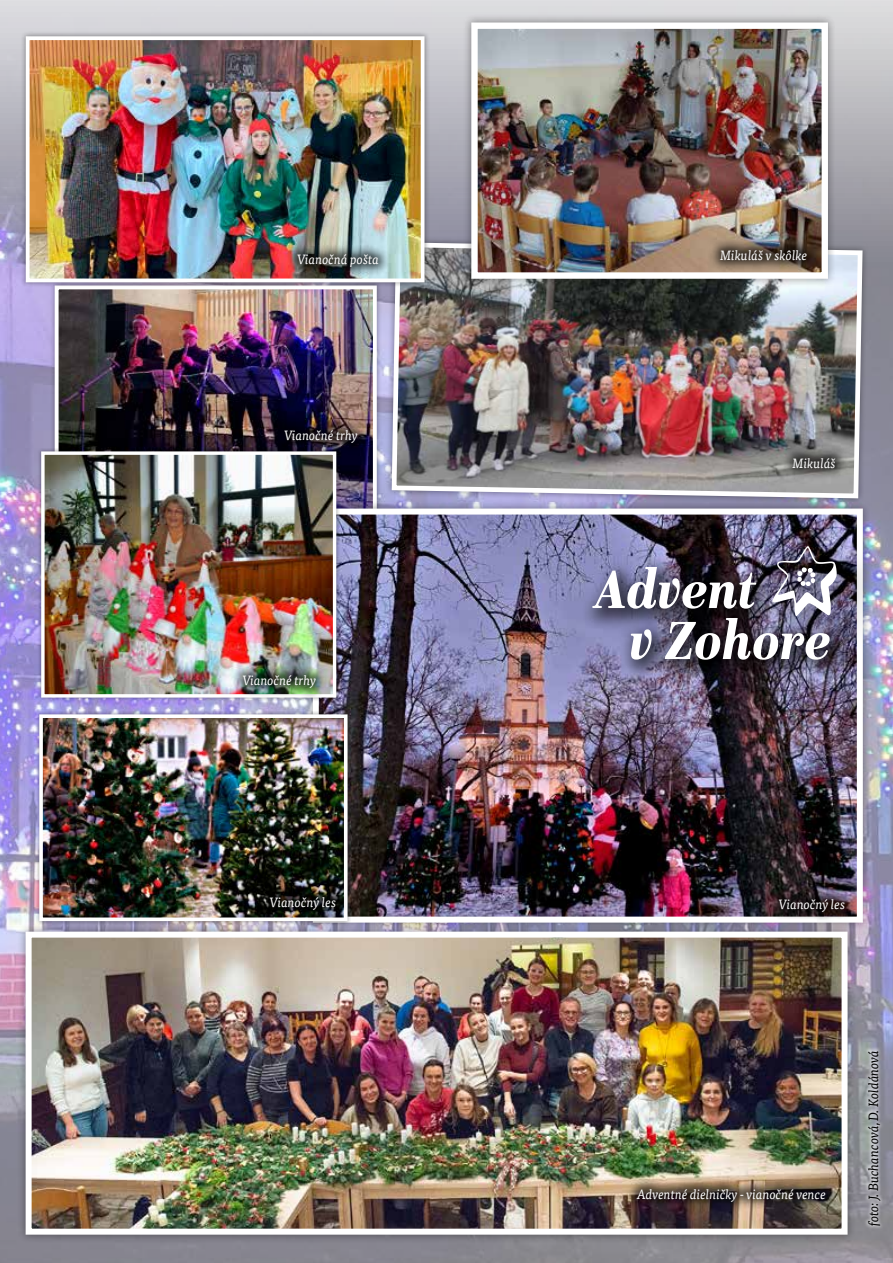
<style>
.page{position:relative;width:893px;height:1263px;background:#fff}
.page>*{position:absolute;margin:0;border:0;box-sizing:border-box;transform-origin:0 0}
.t1{font:italic 900 semi-condensed 56.25px/51px "Isabel";color:#fff;text-align:center;scale:.96 1}
.t2{font:italic 13.5px "Tisa Pro";color:#fff;scale:.94 1}
.t3{font:italic 13.5px "Tisa Pro";color:#000;scale:.95 1}
.s1{font-family:"Xmas Dings";font-weight:400;font-style:normal;font-stretch:normal;font-size:111.45px}
</style>
<div class="page">
<img style="left:0;top:0;width:893px;height:1263px">
<img style="left:389px;top:240px;width:476px;height:260px">
<div style="left:50px;top:280px;width:332px;height:277px;background:#000;opacity:.4"></div>
<img style="left:60px;top:290px;width:312px;height:210px">
<div style="left:55px;top:285px;width:322px;height:267px;border:4px solid #fff"></div>
<div style="left:304px;top:500px;width:567px;height:431px;background:#000;opacity:.4"></div>
<img style="left:320px;top:515px;width:536px;height:400px">
<div style="left:313px;top:508px;width:550px;height:414px;border:6px solid #fff"></div>
<div style="left:36px;top:710px;width:315px;height:215px;background:#000;opacity:.4"></div>
<img style="left:44px;top:719px;width:299px;height:197px">
<div style="left:39px;top:714px;width:309px;height:207px;border:4px solid #fff"></div>
<div style="left:463px;top:14px;width:373px;height:273px;background:#000;opacity:.4"></div>
<img style="left:478px;top:29px;width:343px;height:243px">
<div style="left:471px;top:22px;width:357px;height:257px;border:6px solid #fff"></div>
<div style="left:21px;top:31px;width:408px;height:257px;background:#000;opacity:.4"></div>
<img style="left:31px;top:41px;width:388px;height:236px">
<div style="left:26px;top:36px;width:398px;height:246px;border:4px solid #fff"></div>
<div style="left:37px;top:448px;width:303px;height:253px;background:#000;opacity:.4"></div>
<img style="left:45px;top:455px;width:287px;height:239px">
<div style="left:41px;top:451px;width:295px;height:247px;border:3px solid #fff"></div>
<div style="left:17px;top:923px;width:838px;height:319px;background:#000;opacity:.4"></div>
<img style="left:33px;top:939px;width:808px;height:289px">
<div style="left:26px;top:932px;width:822px;height:303px;border:6px solid #fff"></div>
<div style="left:624px;top:1176px;width:214px;height:38px;background:#000;opacity:.75"></div>
<div style="left:708px;top:237px;width:111px;height:35px;background:#000;opacity:.75"></div>
<div style="left:780px;top:445px;width:68px;height:35px;background:#000;opacity:.75"></div>
<div style="left:284px;top:241px;width:107px;height:39px;background:#000;opacity:.75"></div>
<div style="left:272px;top:417px;width:98px;height:39px;background:#000;opacity:.75"></div>
<div style="left:230px;top:662px;width:98px;height:39px;background:#000;opacity:.75"></div>
<div style="left:257px;top:884px;width:91px;height:38px;background:#000;opacity:.75"></div>
<div style="left:766px;top:885px;width:91px;height:39px;background:#000;opacity:.75"></div>
<div style="left:864px;top:1046px;width:19px;height:183px;background:#fff;opacity:.52"></div>
<div style="left:749px;top:523px;width:132px;height:137px;background:#000;opacity:.3"></div>
<div style="left:580px;top:555px;width:273px;height:127px;background:#000;opacity:.6"></div>
<p class="t2" style="left:297px;top:250px;width:89px">Vianočná pošta</p>
<p class="t2" style="left:284px;top:426px;width:80px">Vianočné trhy</p>
<p class="t2" style="left:242px;top:671px;width:80px">Vianočné trhy</p>
<p class="t2" style="left:720px;top:246px;width:94px">Mikuláš v skôlke</p>
<p class="t2" style="left:792px;top:453px;width:48px">Mikuláš</p>
<h1 class="t1" style="left:594px;top:569px;width:258px">Advent <span class="s1">ü </span>v Zohore</h1>
<p class="t2" style="left:270px;top:892px;width:72px">Vianočný les</p>
<p class="t2" style="left:779px;top:894px;width:72px">Vianočný les</p>
<p class="t2" style="left:637px;top:1184px;width:203px">Adventné dielničky - vianočné vence</p>
<p class="t3" style="left:864px;top:1226px;width:187px;rotate:-90deg">foto: J. Buchancová, D. Koldánová</p>
</div>
